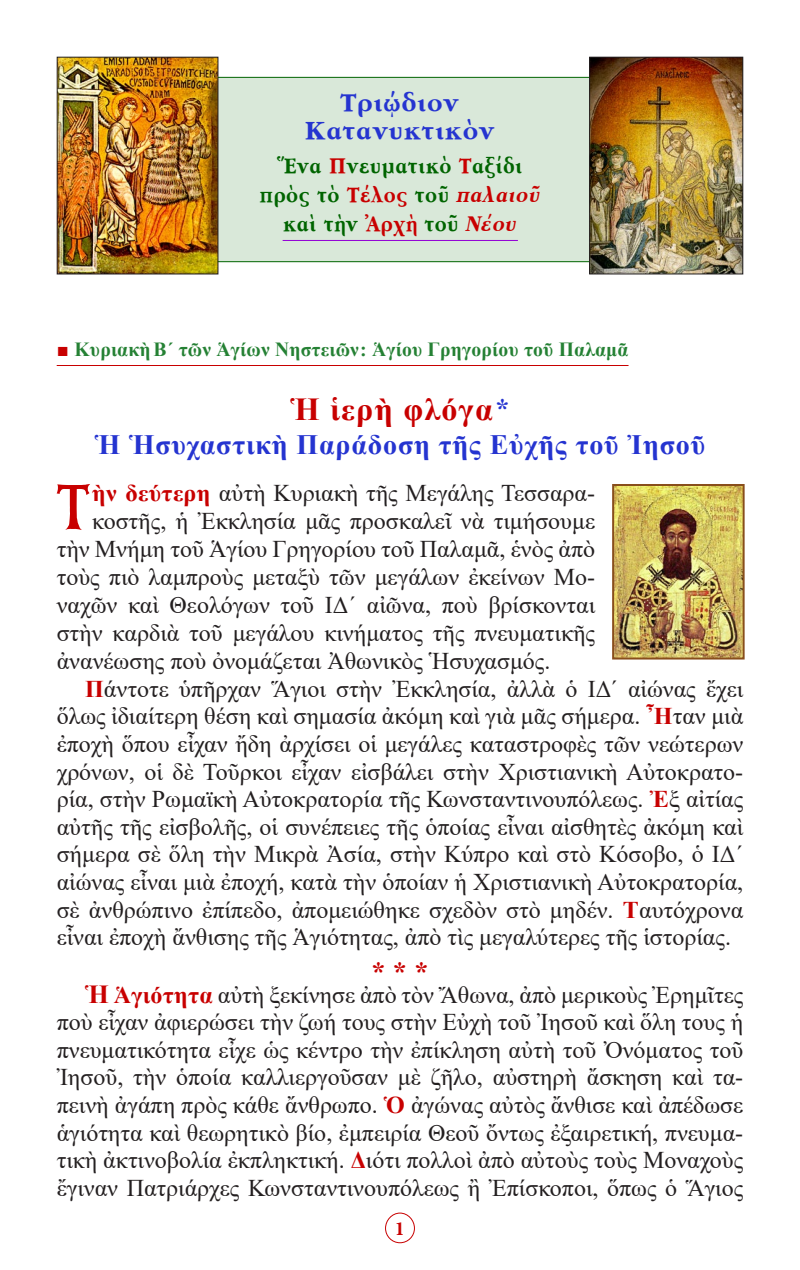
<style>
.page{position:relative;width:800px;height:1270px;background:#fff}
.page>*{position:absolute;margin:0;border:0;box-sizing:border-box;transform-origin:0 0}
.t1{font:63.8px "BYZIMAK";color:#c80000}
.t2{font:700 32px "Times New Roman";letter-spacing:.04em;color:#c80000}
.t3{font:700 28px "Times New Roman";letter-spacing:.03em;color:#2534d0}
.t4{font:28px "Sk Garamond Pol Uni W Bold";color:#2534d0}
.Asteriskoi{font:28px "CTOS New Times Bold Test 1";color:#c80000}
.t5{font:24px/27.6px "Times New Roman";color:#231f20;text-align:justify}
.t6{font:24px "Sk Garamond Pol Uni W Bold";color:#006400;scale:.9 1}
.t7{font:700 20px "Times New Roman";letter-spacing:.01em;color:#258134}
.t8{font:700 20px "Minion Pro";color:#c80000}
.s1{color:#c80000}
.s2{font-style:italic;color:#c80000}
.s3{font-weight:400;color:#c80000}
.s4{font-size:28px;color:#2534d0}
.s5{font-weight:700;color:#c80000}
.s6{font-weight:700;font-size:26px;color:#c80000}
</style>
<div class="page">
<div style="left:385px;top:1213px;width:30px;height:30px;border:1px solid #c80000;border-radius:50%"></div>
<hr style="left:57px;top:365px;width:572px;height:1px;background:#c80000">
<div style="left:195px;top:77px;width:411px;height:185px;background:#d9e8d9;border:1px solid #006400"></div>
<img style="left:591px;top:59px;width:150px;height:213px">
<div style="left:589px;top:57px;width:154px;height:217px;border:1px solid #231f20"></div>
<img style="left:59px;top:59px;width:157px;height:213px">
<div style="left:57px;top:57px;width:161px;height:217px;border:1px solid #231f20"></div>
<hr style="left:283px;top:240px;width:235px;height:1px;background:#9200d5">
<img style="left:615px;top:487px;width:127px;height:169px">
<div style="left:612px;top:484px;width:133px;height:175px;border:2px solid #884e1c"></div>
<p class="t4" style="left:340px;top:84px;width:121px">Τριῴδιον</p>
<p class="t4" style="left:305px;top:112px;width:192px">Κατανυκτικὸν</p>
<p class="t6" style="left:277px;top:151px;width:274px">Ἕνα <span class="s1">Π</span>νευματικὸ <span class="s1">Τ</span>αξίδι</p>
<p class="t6" style="left:260px;top:180px;width:313px">πρὸς τὸ <span class="s1">Τέλος</span> τοῦ <span class="s2">παλαιοῦ</span></p>
<p class="t6" style="left:283px;top:208px;width:261px">καὶ τὴν <span class="s1">Ἀρχὴ</span> τοῦ <span class="s2">Νέου</span></p>
<p class="t7" style="left:57px;top:334px;width:573px"><span class="s3">■</span> ΚυριακὴΒ΄ τῶν Ἁγίων Νηστειῶν: Ἁγίου Γρηγορίου τοῦ Παλαμᾶ</p>
<p class="t2" style="left:290px;top:386px;width:221px">Ἡ ἱερὴ φλόγα<span class="s4">*</span></p>
<p class="t3" style="left:95px;top:424px;width:612px">Ἡ Ἡσυχαστικὴ Παράδοση τῆς Εὐχῆς τοῦ Ἰησοῦ</p>
<p class="t1" style="left:55px;top:469px;width:39px">Τ</p>
<p class="t5" style="left:92px;top:479px;width:504px"><span class="s5">ὴν δεύτερη</span> αὐτὴ Κυριακὴ τῆς Μεγάλης Τεσσαρα-</p>
<p class="t5" style="left:92px;top:507px;width:504px">κοστῆς, ἡ Ἐκκλησία μᾶς προσκαλεῖ νὰ τιμήσουμε</p>
<p class="t5" style="left:57px;top:535px;width:540px">τὴν Μνήμη τοῦ Ἁγίου Γρηγορίου τοῦ Παλαμᾶ, ἑνὸς ἀπὸ</p>
<p class="t5" style="left:57px;top:563px;width:540px">τοὺς πιὸ λαμπροὺς μεταξὺ τῶν μεγάλων ἐκείνων Μο-</p>
<p class="t5" style="left:57px;top:591px;width:540px">ναχῶν καὶ Θεολόγων τοῦ ΙΔ΄ αἰῶνα, ποὺ βρίσκονται</p>
<p class="t5" style="left:57px;top:619px;width:540px">στὴν καρδιὰ τοῦ μεγάλου κινήματος τῆς πνευματικῆς</p>
<p class="t5" style="left:57px;top:647px;width:495px">ἀνανέωσης ποὺ ὀνομάζεται Ἀθωνικὸς Ἡσυχασμός.</p>
<p class="t5" style="left:57px;top:674px;width:688px;text-indent:28px"><span class="s5">Π</span>άντοτε ὑπῆρχαν Ἅγιοι στὴν Ἐκκλησία, ἀλλὰ ὁ ΙΔ΄ αἰώνας ἔχει ὅλως ἰδιαίτερη θέση καὶ σημασία ἀκόμη καὶ γιὰ μᾶς σήμερα. <span class="s5">Ἦ</span>ταν μιὰ ἐποχὴ ὅπου εἶχαν ἤδη ἀρχίσει οἱ μεγάλες καταστροφὲς τῶν νεώτερων χρόνων, οἱ δὲ Τοῦρκοι εἶχαν εἰσβάλει στὴν Χριστιανικὴ Αὐτοκρατο&shy;ρία, στὴν Ρωμαϊκὴ Αὐτοκρατορία τῆς Κωνσταντινουπόλεως. <span class="s5">Ἐ</span>ξ αἰτίας αὐτῆς τῆς εἰσβολῆς, οἱ συνέπειες τῆς ὁποίας εἶναι αἰσθητὲς ἀκόμη καὶ σήμερα σὲ ὅλη τὴν Μικρὰ Ἀσία, στὴν Κύπρο καὶ στὸ Κόσοβο, ὁ ΙΔ΄ αἰώνας εἶναι μιὰ ἐποχή, κατὰ τὴν ὁποίαν ἡ Χριστιανικὴ Αὐτοκρατορία, σὲ ἀνθρώπινο ἐπίπεδο, ἀπομειώθηκε σχεδὸν στὸ μηδέν. <span class="s5">Τ</span>αυτόχρονα εἶναι ἐποχὴ ἄνθισης τῆς Ἁγιότητας, ἀπὸ τὶς μεγαλύτερες τῆς ἱστορίας.</p>
<p class="Asteriskoi" style="left:371px;top:956px;width:59px">* * *</p>
<p class="t5" style="left:57px;top:980px;width:688px;text-indent:28px"><span class="s6">Ἡ</span> <span class="s5">Ἁγιότητα</span> αὐτὴ ξεκίνησε ἀπὸ τὸν Ἄθωνα, ἀπὸ μερικοὺς Ἐρημῖτες ποὺ εἶχαν ἀφιερώσει τὴν ζωή τους στὴν Εὐχὴ τοῦ Ἰησοῦ καὶ ὅλη τους ἡ πνευματικότητα εἶχε ὡς κέντρο τὴν ἐπίκληση αὐτὴ τοῦ Ὀνόματος τοῦ Ἰησοῦ, τὴν ὁποία καλλιεργοῦσαν μὲ ζῆλο, αὐστηρὴ ἄσκηση καὶ τα&shy;πεινὴ ἀγάπη πρὸς κάθε ἄνθρωπο. <span class="s5">Ὁ</span> ἀγώνας αὐτὸς ἄνθισε καὶ ἀπέδωσε ἁγιότητα καὶ θεωρητικὸ βίο, ἐμπειρία Θεοῦ ὄντως ἐξαιρετική, πνευμα&shy;τικὴ ἀκτινοβολία ἐκπληκτική. <span class="s5">Δ</span>ιότι πολλοὶ ἀπὸ αὐτοὺς τοὺς Μοναχοὺς ἔγιναν Πατριάρχες Κωνσταντινουπόλεως ἢ Ἐπίσκοποι, ὅπως ὁ Ἅγιος</p>
<p class="t8" style="left:395px;top:1214px;width:11px">1</p>
</div>
